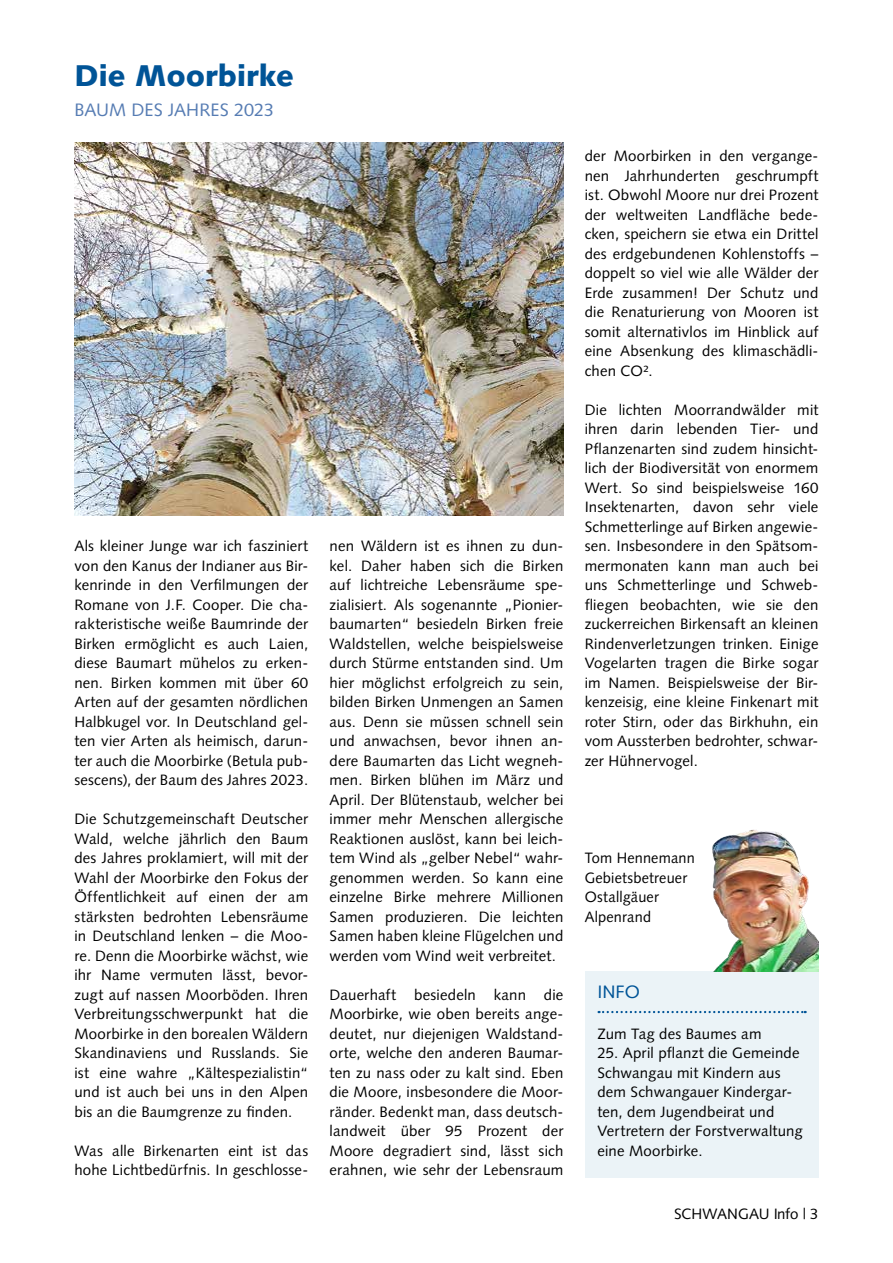
<style>
.page{position:relative;width:893px;height:1263px;background:#fff}
.page>*{position:absolute;margin:0;border:0;box-sizing:border-box;transform-origin:0 0}
.t1{font:900 30px "Syntax LT Pro";color:#005497}
.t2{font:18px "Syntax LT Pro";letter-spacing:.005em;color:#567cb3}
.t3{font:18px "Syntax LT Pro";color:#005497}
.t4{font:15px/19.5px "Syntax LT Pro";letter-spacing:.01em;color:#000;text-align:justify}
</style>
<div class="page">
<img style="left:74px;top:142px;width:489px;height:374px">
<div style="left:585px;top:972px;width:234px;height:206px;background:#ebf3f7"></div>
<svg style="left:599px;top:1011px;width:207px;height:2px"></svg>
<img style="left:712px;top:829px;width:107px;height:143px">
<h1 class="t1" style="left:74px;top:58px;width:221px">Die Moorbirke</h1>
<p class="t2" style="left:74px;top:99px;width:201px">BAUM DES JAHRES 2023</p>
<p class="t4" style="left:74px;top:536px;width:235px">Als kleiner Junge war ich fasziniert von den Kanus der Indianer aus Bir&shy;kenrinde in den Verfilmungen der Romane von J.F. Cooper. Die cha&shy;rakteristische weiße Baumrinde der Birken ermöglicht es auch Laien, diese Baumart mühelos zu erken&shy;nen. Birken kommen mit über 60<br>Arten auf der gesamten nördlichen Halbkugel vor. In Deutschland gel&shy;ten vier Arten als heimisch, darun&shy;ter auch die Moorbirke (Betula pub&shy;sescens), der Baum des Jahres 2023.</p>
<p class="t4" style="left:74px;top:809px;width:235px">Die Schutzgemeinschaft Deutscher Wald, welche jährlich den Baum des Jahres proklamiert, will mit der Wahl der Moorbirke den Fokus der Öffentlichkeit auf einen der am stärksten bedrohten Lebensräume in Deutschland lenken – die Moo&shy;re. Denn die Moorbirke wächst, wie ihr Name vermuten lässt, bevor&shy;zugt auf nassen Moorböden. Ihren Verbreitungsschwerpunkt hat die Moorbirke in den borealen Wäldern Skandinaviens und Russlands. Sie ist eine wahre „Kältespezialistin“ und ist auch bei uns in den Alpen bis an die Baumgrenze zu finden.</p>
<p class="t4" style="left:74px;top:1141px;width:235px">Was alle Birkenarten eint ist das hohe Lichtbedürfnis. In geschlosse-</p>
<p class="t4" style="left:330px;top:536px;width:235px">nen Wäldern ist es ihnen zu dun&shy;kel. Daher haben sich die Birken auf lichtreiche Lebensräume spe&shy;zialisiert. Als sogenannte „Pionier&shy;baumarten“ besiedeln Birken freie Waldstellen, welche beispielsweise durch Stürme entstanden sind. Um hier möglichst erfolgreich zu sein, bilden Birken Unmengen an Samen aus. Denn sie müssen schnell sein und anwachsen, bevor ihnen an&shy;dere Baumarten das Licht wegneh&shy;men. Birken blühen im März und April. Der Blütenstaub, welcher bei immer mehr Menschen allergische Reaktionen auslöst, kann bei leich&shy;tem Wind als „gelber Nebel“ wahr&shy;genommen werden. So kann eine einzelne Birke mehrere Millionen Samen produzieren. Die leichten Samen haben kleine Flügelchen und werden vom Wind weit verbreitet.</p>
<p class="t4" style="left:330px;top:985px;width:235px">Dauerhaft besiedeln kann die Moorbirke, wie oben bereits ange&shy;deutet, nur diejenigen Waldstand&shy;orte, welche den anderen Baumar&shy;ten zu nass oder zu kalt sind. Eben die Moore, insbesondere die Moor&shy;ränder. Bedenkt man, dass deutsch&shy;landweit über 95 Prozent der Moore degradiert sind, lässt sich erahnen, wie sehr der Lebensraum</p>
<p class="t4" style="left:585px;top:146px;width:235px">der Moorbirken in den vergange&shy;nen Jahrhunderten geschrumpft ist. Obwohl Moore nur drei Prozent der weltweiten Landfläche bede&shy;cken, speichern sie etwa ein Drittel des erdgebundenen Kohlenstoffs – doppelt so viel wie alle Wälder der Erde zusammen! Der Schutz und die Renaturierung von Mooren ist somit alternativlos im Hinblick auf eine Absenkung des klimaschädli&shy;chen CO².</p>
<p class="t4" style="left:585px;top:400px;width:235px">Die lichten Moorrandwälder mit ihren darin lebenden Tier- und Pflanzenarten sind zudem hinsicht&shy;lich der Biodiversität von enormem Wert. So sind beispielsweise 160<br>Insektenarten, davon sehr viele Schmetterlinge auf Birken angewie&shy;sen. Insbesondere in den Spätsom&shy;mermonaten kann man auch bei uns Schmetterlinge und Schweb&shy;fliegen beobachten, wie sie den zuckerreichen Birkensaft an kleinen Rindenverletzungen trinken. Einige Vogelarten tragen die Birke sogar im Namen. Beispielsweise der Bir&shy;kenzeisig, eine kleine Finkenart mit roter Stirn, oder das Birkhuhn, ein vom Aussterben bedrohter, schwar&shy;zer Hühnervogel.</p>
<p class="t4" style="left:585px;top:848px;width:112px;text-align:left">Tom Hennemann<br>Gebietsbetreuer<br>Ostallgäuer<br>Alpenrand</p>
<p class="t3" style="left:597px;top:981px;width:44px">INFO</p>
<p class="t4" style="left:597px;top:1024px;width:166px">Zum Tag des Baumes am</p>
<p class="t4" style="left:597px;top:1043px;width:207px;text-align:left">25. April pflanzt die Gemeinde<br>Schwangau mit Kindern aus dem Schwangauer Kindergar&shy;ten, dem Jugendbeirat und<br>Vertretern der Forstverwaltung eine Moorbirke.</p>
<p class="t4" style="left:674px;top:1204px;width:146px">SCHWANGAU Info | 3</p>
</div>
